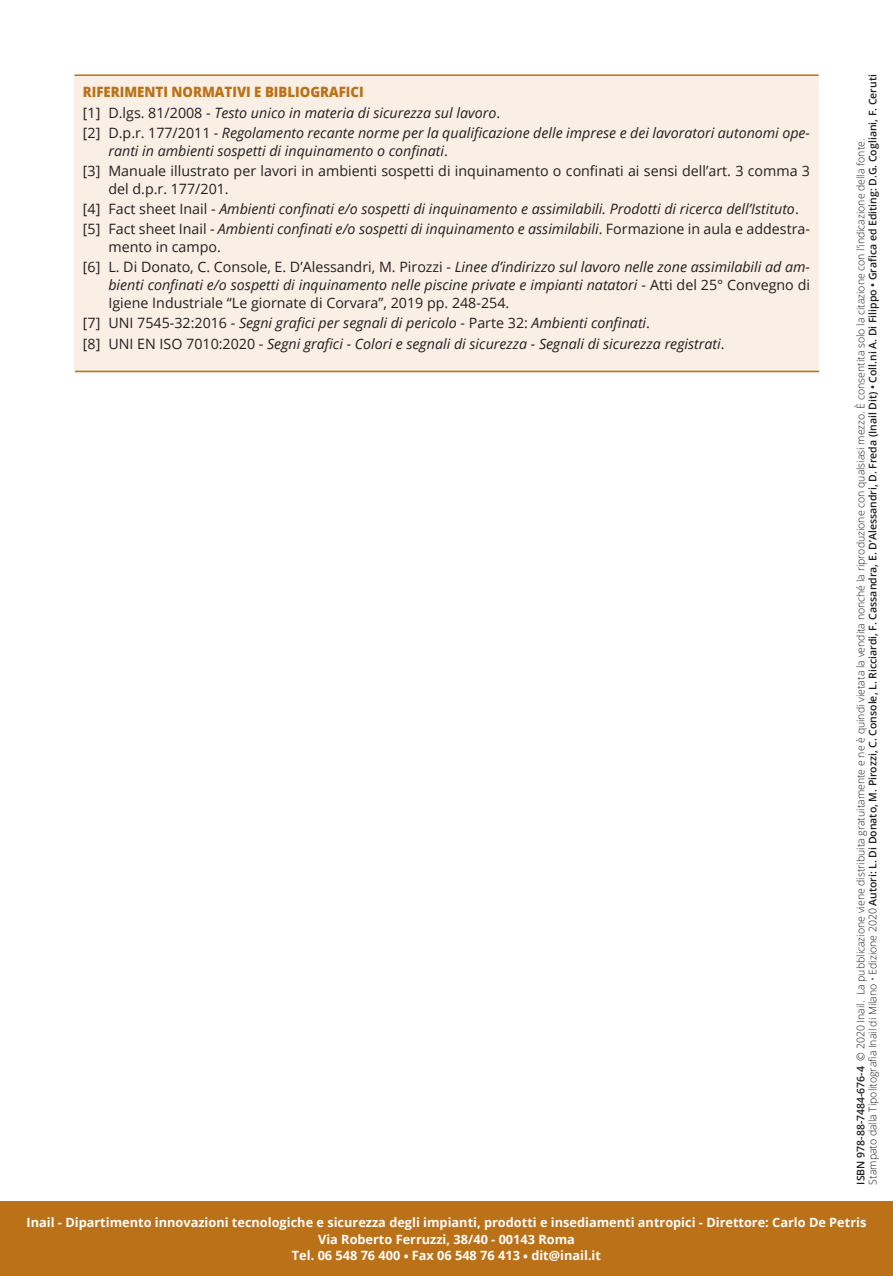
<style>
.page{position:relative;width:893px;height:1276px;background:#fff}
.page>*{position:absolute;margin:0;border:0;box-sizing:border-box;transform-origin:0 0}
.t1{font:italic 14.25px/20.1px "Open Sans";color:#231f20}
.t2{font:14.25px/20.1px "Open Sans";color:#231f20}
.t3{font:700 12.75px/16.5px "Open Sans";color:#fff;text-align:center}
.t4{font:300 10.5px/12px "Open Sans";color:#231f20}
.s1{font-weight:800;font-style:normal;color:#bb7118}
.s2{font-style:normal}
.s3{font-style:italic}
.s4{font-weight:600}
</style>
<div class="page">
<div style="left:0;top:1201px;width:893px;height:75px;background:#bb7118"></div>
<div style="left:74px;top:76px;width:745px;height:296px;background:#f9efe5"></div>
<hr style="left:74px;top:74px;width:745px;height:2px;background:#bb7118">
<hr style="left:75px;top:371px;width:744px;height:1px;background:#bb7118">
<p class="t1" style="left:83px;top:82px;width:729px"><span class="s1">RIFERIMENTI NORMATIVI E BIBLIOGRAFICI<br></span><span class="s2">[1] D.lgs. 81/2008 -</span> Testo unico in materia di sicurezza sul lavoro<span class="s2">.<br>[2] D.p.r. 177/2011 -</span> Regolamento recante norme per la qualificazione delle imprese e dei lavoratori autonomi ope-</p>
<p class="t2" style="left:83px;top:140px;width:729px;text-indent:26px"><span class="s3">ranti in ambienti sospetti di inquinamento o confinati</span>.<br>[3] Manuale illustrato per lavori in ambienti sospetti di inquinamento o confinati ai sensi dell’art. 3 comma 3</p>
<p class="t1" style="left:83px;top:178px;width:729px;text-indent:26px"><span class="s2">del d.p.r. 177/201.<br>[4] Fact sheet Inail -</span> Ambienti confinati e/o sospetti di inquinamento e assimilabili. Prodotti di ricerca dell’Istituto<span class="s2">. [5] Fact sheet Inail -</span> Ambienti confinati e/o sospetti di inquinamento e assimilabili<span class="s2">. Formazione in aula e addestra-</span></p>
<p class="t2" style="left:83px;top:236px;width:729px;text-indent:26px">mento in campo.<br>[6] L. Di Donato, C. Console, E. D’Alessandri, M. Pirozzi - <span class="s3">Linee d’indirizzo sul lavoro nelle zone assimilabili ad am-</span></p>
<p class="t1" style="left:108px;top:276px;width:703px;line-height:18px">bienti confinati e/o sospetti di inquinamento nelle piscine private e impianti natatori <span class="s2">- Atti del 25° Convegno di<br>Igiene Industriale “Le giornate di Corvara”, 2019 pp. 248-254.</span></p>
<p class="t1" style="left:83px;top:313px;width:643px"><span class="s2">[7] UNI 7545-32:2016 -</span> Segni grafici per segnali di pericolo <span class="s2">- Parte 32:</span> Ambienti confinati<span class="s2">.<br>[8] UNI EN ISO 7010:2020 -</span> Segni grafici - Colori e segnali di sicurezza - Segnali di sicurezza registrati<span class="s2">.</span></p>
<p class="t4" style="left:854px;top:1184px;width:1111px;rotate:-90deg"><span class="s4">ISBN 978-88-7484-676-4</span> © 2020 Inail. La pubblicazione viene distribuita gratuitamente e ne è quindi vietata la vendita nonché la riproduzione con qualsiasi mezzo. È consentita solo la citazione con l’indicazione della fonte.<br>Stampato dalla Tipolitografia Inail di Milano • Edizione 2020 <span class="s4">Autori: L. Di Donato, M. Pirozzi, C. Console, L. Ricciardi, F. Cassandra, E. D’Alessandri, D. Freda (Inail Dit) • Coll.ni A. Di Filippo • Grafica ed Editing: D.G. Cogliani, F. Ceruti</span></p>
<p class="t3" style="left:27px;top:1214px;width:841px">Inail - Dipartimento innovazioni tecnologiche e sicurezza degli impianti, prodotti e insediamenti antropici - Direttore: Carlo De Petris<br>Via Roberto Ferruzzi, 38/40 - 00143 Roma<br>Tel. 06 548 76 400 • Fax 06 548 76 413 • dit@inail.it</p>
</div>
